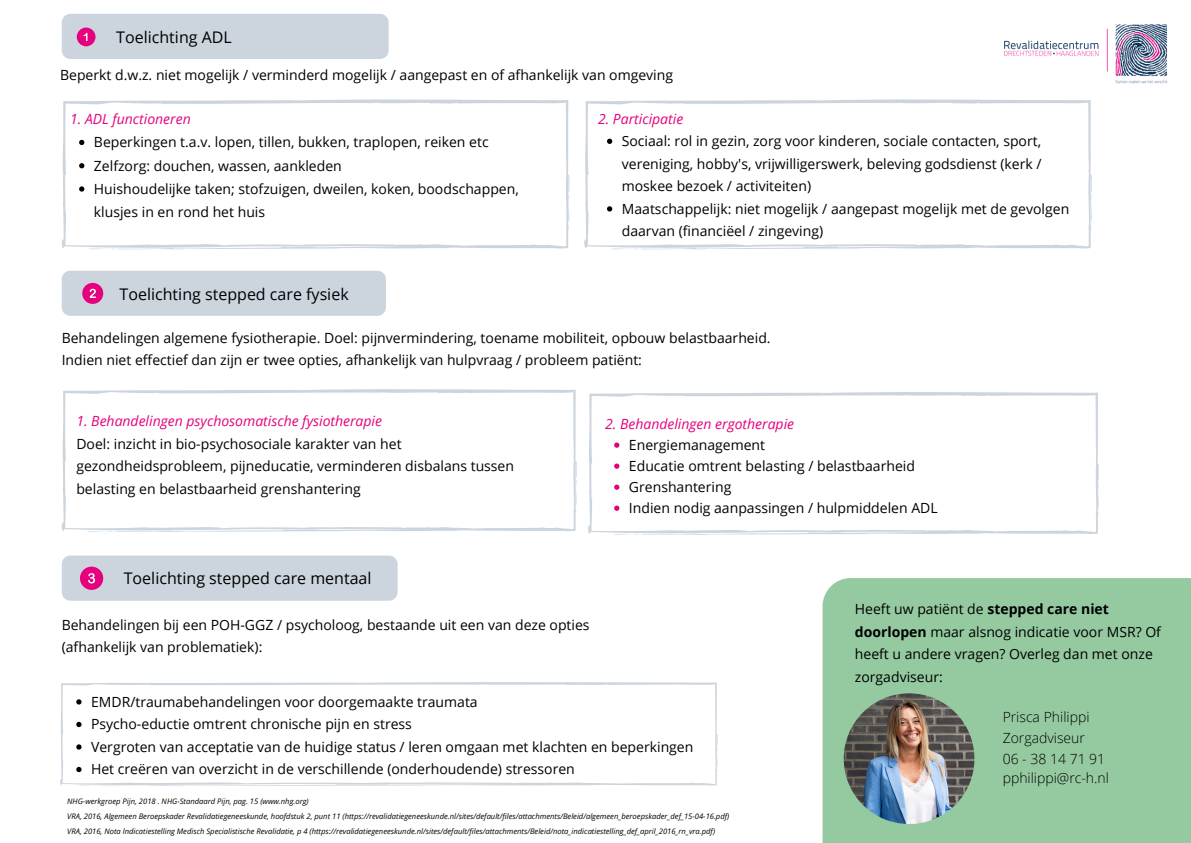
<style>
.page{position:relative;width:1191px;height:843px;background:#fff}
.page>*{position:absolute;margin:0;border:0;box-sizing:border-box;transform-origin:0 0}
.t1{font:16px "Open Sans";color:#000}
.t2{font:14px/22.5px "Open Sans";color:#000}
.t3{font:italic 14px "Open Sans";color:#e6007e}
.t4{font:300 14px/21px "Open Sans";color:#000}
.t5{font:italic 7.6px/14.9px "Open Sans";color:#000}
.s1{font-weight:700}
</style>
<div class="page">
<div style="left:62px;top:14px;width:326px;height:45px;background:#ccd5dd"></div>
<svg style="left:62px;top:99px;width:507px;height:151px"></svg>
<svg style="left:584px;top:99px;width:507px;height:151px"></svg>
<div style="left:822px;top:578px;width:368px;height:264px;background:#95caa1"></div>
<svg style="left:588px;top:392px;width:510px;height:143px"></svg>
<svg style="left:62px;top:389px;width:515px;height:143px"></svg>
<svg style="left:60px;top:682px;width:657px;height:104px"></svg>
<img style="left:1004px;top:24px;width:164px;height:60px">
<div style="left:62px;top:555px;width:335px;height:45px;background:#ccd5dd"></div>
<div style="left:62px;top:270px;width:324px;height:46px;background:#ccd5dd"></div>
<img style="left:843px;top:693px;width:131px;height:130px;border-radius:50%">
<svg style="left:79px;top:140px;width:5px;height:5px"></svg>
<svg style="left:79px;top:163px;width:5px;height:5px"></svg>
<svg style="left:79px;top:186px;width:5px;height:5px"></svg>
<svg style="left:607px;top:139px;width:5px;height:5px"></svg>
<svg style="left:607px;top:206px;width:5px;height:5px"></svg>
<svg style="left:614px;top:442px;width:5px;height:5px"></svg>
<svg style="left:614px;top:463px;width:5px;height:5px"></svg>
<svg style="left:614px;top:484px;width:5px;height:5px"></svg>
<svg style="left:614px;top:505px;width:5px;height:5px"></svg>
<svg style="left:76px;top:699px;width:5px;height:5px"></svg>
<svg style="left:76px;top:721px;width:5px;height:5px"></svg>
<svg style="left:76px;top:744px;width:5px;height:5px"></svg>
<svg style="left:76px;top:766px;width:5px;height:5px"></svg>
<p class="t1" style="left:116px;top:26px;width:117px">Toelichting ADL</p>
<p class="t2" style="left:60px;top:64px;width:614px">Beperkt d.w.z. niet mogelijk / verminderd mogelijk / aangepast en of afhankelijk van omgeving</p>
<p class="t3" style="left:70px;top:109px;width:122px">1. ADL functioneren</p>
<p class="t2" style="left:94px;top:130px;width:426px;line-height:23.3px">Beperkingen t.a.v. lopen, tillen, bukken, traplopen, reiken etc Zelfzorg: douchen, wassen, aankleden<br>Huishoudelijke taken; stofzuigen, dweilen, koken, boodschappen, klusjes in en rond het huis</p>
<p class="t1" style="left:120px;top:283px;width:231px">Toelichting stepped care fysiek</p>
<p class="t3" style="left:598px;top:109px;width:87px">2. Participatie</p>
<p class="t2" style="left:621px;top:129px;width:449px">Sociaal: rol in gezin, zorg voor kinderen, sociale contacten, sport, vereniging, hobby's, vrijwilligerswerk, beleving godsdienst (kerk / moskee bezoek / activiteiten)<br>Maatschappelijk: niet mogelijk / aangepast mogelijk met de gevolgen daarvan (financiëel / zingeving)</p>
<p class="t2" style="left:62px;top:327px;width:710px;line-height:21.8px">Behandelingen algemene fysiotherapie. Doel: pijnvermindering, toename mobiliteit, opbouw belastbaarheid.<br>Indien niet effectief dan zijn er twee opties, afhankelijk van hulpvraag / probleem patiënt:</p>
<p class="t3" style="left:76px;top:411px;width:307px">1. Behandelingen psychosomatische fysiotherapie</p>
<p class="t3" style="left:605px;top:414px;width:190px">2. Behandelingen ergotherapie</p>
<p class="t2" style="left:76px;top:431px;width:439px">Doel: inzicht in bio-psychosociale karakter van het gezondheidsprobleem, pijneducatie, verminderen disbalans tussen belasting en belastbaarheid grenshantering</p>
<p class="t2" style="left:629px;top:434px;width:310px;line-height:21px">Energiemanagement<br>Educatie omtrent belasting / belastbaarheid<br>Grenshantering<br>Indien nodig aanpassingen / hulpmiddelen ADL</p>
<p class="t1" style="left:124px;top:567px;width:249px">Toelichting stepped care mentaal</p>
<p class="t2" style="left:62px;top:613px;width:529px">Behandelingen bij een POH-GGZ / psycholoog, bestaande uit een van deze opties (afhankelijk van problematiek):</p>
<p class="t2" style="left:91px;top:690px;width:603px">EMDR/traumabehandelingen voor doorgemaakte traumata<br>Psycho-eductie omtrent chronische pijn en stress<br>Vergroten van acceptatie van de huidige status / leren omgaan met klachten en beperkingen Het creëren van overzicht in de verschillende (onderhoudende) stressoren</p>
<p class="t5" style="left:67px;top:793px;width:663px">NHG-werkgroep Pijn, 2018 . NHG-Standaard Pijn, pag. 15 (www.nhg.org)<br>VRA, 2016, Algemeen Beroepskader Revalidatiegeneeskunde, hoofdstuk 2, punt 11 (https://revalidatiegeneeskunde.nl/sites/default/files/attachments/Beleid/algemeen_beroepskader_def_15-04-16.pdf)<br>VRA, 2016, Nota lndicatiestelling Medisch Specialistische Revalidatie, p 4 (https://revalidatiegeneeskunde.nl/sites/default/files/attachments/Beleid/nota_indicatiestelling_def_april_2016_rn_vra.pdf)</p>
<p class="t2" style="left:854px;top:597px;width:307px">Heeft uw patiënt de <span class="s1">stepped care niet doorlopen</span> maar alsnog indicatie voor MSR? Of heeft u andere vragen? Overleg dan met onze zorgadviseur:</p>
<p class="t4" style="left:1002px;top:705px;width:104px">Prisca Philippi<br>Zorgadviseur<br>06 - 38 14 71 91</p>
<p class="t4" style="left:1002px;top:767px;width:108px">pphilippi@rc-h.nl</p>
</div>
